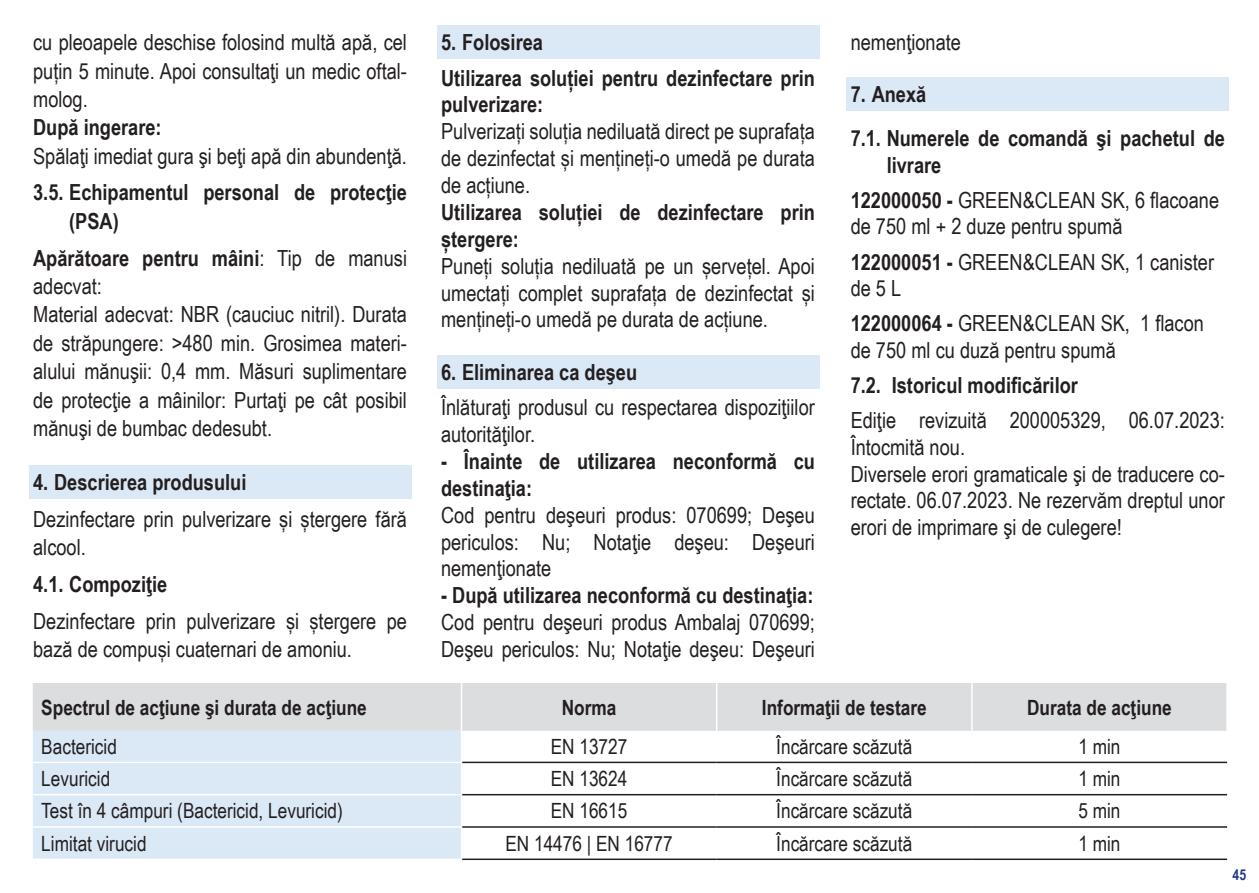
<style>
.page{position:relative;width:1259px;height:893px;background:#fff}
.page>*{position:absolute;margin:0;border:0;box-sizing:border-box;transform-origin:0 0}
.text{font:22.2px/28.5px "Arial Narrow";color:#231f20;text-align:justify}
.text-2{font:700 22.2px/28.5px "Arial Narrow";color:#231f20}
.text_fett2{font:22.2px/26.7px "Arial Narrow";color:#231f20}
.text_fett2-2{font:700 22.2px/27px "Arial Narrow";color:#231f20}
.text-3{font:21px "Arial Narrow";color:#231f20}
.text-4{font:700 21px "Arial Narrow";color:#231f20}
.t1{font:700 15px "Arial Narrow";color:#1b388c}
.s1{font-weight:400}
.s2{font-weight:700}
</style>
<div class="page">
<div style="left:29px;top:465px;width:382px;height:34px;background:#dbe8f5"></div>
<div style="left:437px;top:26px;width:382px;height:33px;background:#dbe8f5"></div>
<div style="left:437px;top:355px;width:382px;height:34px;background:#dbe8f5"></div>
<div style="left:33px;top:683px;width:1193px;height:48px;background:#dcdddf"></div>
<div style="left:33px;top:731px;width:428px;height:127px;background:#dbe8f5"></div>
<hr style="left:33px;top:762px;width:429px;height:1px;background:#fff">
<hr style="left:33px;top:794px;width:429px;height:1px;background:#fff">
<hr style="left:33px;top:826px;width:429px;height:2px;background:#fff">
<hr style="left:462px;top:762px;width:254px;height:1px;background:#231f20">
<hr style="left:716px;top:762px;width:256px;height:1px;background:#231f20">
<hr style="left:972px;top:762px;width:255px;height:1px;background:#231f20">
<hr style="left:462px;top:794px;width:254px;height:1px;background:#231f20">
<hr style="left:716px;top:794px;width:256px;height:1px;background:#231f20">
<hr style="left:972px;top:794px;width:255px;height:1px;background:#231f20">
<hr style="left:462px;top:826px;width:254px;height:2px;background:#231f20">
<hr style="left:716px;top:826px;width:256px;height:2px;background:#231f20">
<hr style="left:972px;top:826px;width:255px;height:2px;background:#231f20">
<hr style="left:462px;top:858px;width:254px;height:2px;background:#231f20">
<hr style="left:716px;top:858px;width:256px;height:2px;background:#231f20">
<hr style="left:972px;top:858px;width:255px;height:2px;background:#231f20">
<hr style="left:461px;top:683px;width:1px;height:48px;background:#fff">
<hr style="left:716px;top:683px;width:1px;height:48px;background:#fff">
<hr style="left:971px;top:683px;width:1px;height:48px;background:#fff">
<div style="left:846px;top:78px;width:383px;height:33px;background:#dbe8f5"></div>
<p class="text" style="left:33px;top:27px;width:375px">cu pleoapele deschise folosind multă apă, cel puțin 5 minute. Apoi consultaţi un medic oftal&shy;molog.</p>
<p class="text_fett2-2" style="left:33px;top:113px;width:130px">După ingerare:</p>
<p class="text" style="left:33px;top:141px;width:375px">Spălaţi imediat gura şi beţi apă din abundenţă.</p>
<p class="text-2" style="left:69px;top:177px;width:339px;text-indent:-36px">3.5. Echipamentul personal de protecţie (PSA)</p>
<p class="text-2" style="left:33px;top:243px;width:375px">Apărătoare pentru mâini<span class="s1">: Tip de manusi adecvat:</span></p>
<p class="text" style="left:33px;top:300px;width:375px">Material adecvat: NBR (cauciuc nitril). Durata de străpungere: &gt;480 min. Grosimea materi&shy;alului mănuşii: 0,4 mm. Măsuri suplimentare de protecţie a mâinilor: Purtaţi pe cât posibil mănuşi de bumbac dedesubt.</p>
<p class="text-2" style="left:33px;top:467px;width:215px">4. Descrierea produsului</p>
<p class="text" style="left:33px;top:504px;width:375px">Dezinfectare prin pulverizare și ștergere fără alcool.</p>
<p class="text-2" style="left:33px;top:569px;width:136px">4.1. Compoziţie</p>
<p class="text" style="left:33px;top:606px;width:375px">Dezinfectare prin pulverizare și ștergere pe bază de compuși cuaternari de amoniu.</p>
<p class="text-2" style="left:441px;top:27px;width:103px">5. Folosirea</p>
<p class="text-2" style="left:441px;top:63px;width:375px;line-height:27px">Utilizarea soluției pentru dezinfectare prin pulverizare:</p>
<p class="text" style="left:441px;top:117px;width:375px;line-height:27px">Pulverizați soluția nediluată direct pe suprafața de dezinfectat și mențineți-o umedă pe durata de acțiune.</p>
<p class="text-2" style="left:441px;top:198px;width:375px;line-height:27px">Utilizarea soluției de dezinfectare prin ștergere:</p>
<p class="text" style="left:441px;top:252px;width:375px;line-height:27px">Puneți soluția nediluată pe un șervețel. Apoi umectați complet suprafața de dezinfectat și mențineți-o umedă pe durata de acțiune.</p>
<p class="text-2" style="left:441px;top:357px;width:198px">6. Eliminarea ca deşeu</p>
<p class="text" style="left:441px;top:393px;width:375px;line-height:27px">Înlăturaţi produsul cu respectarea dispoziţiilor autorităţilor.</p>
<p class="text_fett2-2" style="left:441px;top:447px;width:375px">- Înainte de utilizarea neconformă cu destinaţia:</p>
<p class="text" style="left:441px;top:501px;width:375px;line-height:27px">Cod pentru deşeuri produs: 070699; Deşeu periculos: Nu; Notaţie deşeu: Deşeuri nemenţionate</p>
<p class="text_fett2-2" style="left:441px;top:581px;width:374px">- După utilizarea neconformă cu destinaţia:</p>
<p class="text" style="left:441px;top:608px;width:375px;line-height:27px">Cod pentru deşeuri produs Ambalaj 070699;<br>Deşeu periculos: Nu; Notaţie deşeu: Deşeuri</p>
<p class="text" style="left:850px;top:27px;width:112px">nemenţionate</p>
<p class="text-2" style="left:850px;top:79px;width:77px">7. Anexă</p>
<p class="text-2" style="left:886px;top:124px;width:340px;line-height:26.7px;text-indent:-36px">7.1. Numerele de comandă şi pachetul de livrare</p>
<p class="text_fett2" style="left:850px;top:186px;width:370px"><span class="s2">122000050 -</span> GREEN&amp;CLEAN SK, 6 flacoane de 750 ml + 2 duze pentru spumă</p>
<p class="text_fett2" style="left:850px;top:248px;width:365px"><span class="s2">122000051 -</span> GREEN&amp;CLEAN SK, 1 canister de 5 L</p>
<p class="text_fett2" style="left:850px;top:309px;width:355px"><span class="s2">122000064 -</span> GREEN&amp;CLEAN SK, 1 flacon de 750 ml cu duză pentru spumă</p>
<p class="text-2" style="left:850px;top:370px;width:229px">7.2. Istoricul modificărilor</p>
<p class="text" style="left:850px;top:406px;width:376px;line-height:26.7px">Ediţie revizuită 200005329, 06.07.2023:<br>Întocmită nou.</p>
<p class="text" style="left:850px;top:460px;width:376px;line-height:26.7px">Diversele erori gramaticale şi de traducere co&shy;rectate. 06.07.2023. Ne rezervăm dreptul unor erori de imprimare şi de culegere!</p>
<p class="text-4" style="left:41px;top:691px;width:327px">Spectrul de acţiune şi durata de acţiune</p>
<p class="text-4" style="left:562px;top:691px;width:56px">Norma</p>
<p class="text-4" style="left:762px;top:691px;width:166px">Informaţii de testare</p>
<p class="text-4" style="left:1027px;top:691px;width:146px">Durata de acţiune</p>
<p class="text-3" style="left:41px;top:731px;width:77px">Bactericid</p>
<p class="text-3" style="left:551px;top:731px;width:78px">EN 13727</p>
<p class="text-3" style="left:776px;top:731px;width:137px">Încărcare scăzută</p>
<p class="text-3" style="left:1078px;top:731px;width:44px">1 min</p>
<p class="text-3" style="left:41px;top:763px;width:70px">Levuricid</p>
<p class="text-3" style="left:551px;top:763px;width:78px">EN 13624</p>
<p class="text-3" style="left:776px;top:763px;width:137px">Încărcare scăzută</p>
<p class="text-3" style="left:1078px;top:763px;width:44px">1 min</p>
<p class="text-3" style="left:41px;top:796px;width:303px">Test în 4 câmpuri (Bactericid, Levuricid)</p>
<p class="text-3" style="left:551px;top:796px;width:78px">EN 16615</p>
<p class="text-3" style="left:776px;top:796px;width:137px">Încărcare scăzută</p>
<p class="text-3" style="left:1078px;top:796px;width:44px">5 min</p>
<p class="text-3" style="left:41px;top:828px;width:107px">Limitat virucid</p>
<p class="text-3" style="left:505px;top:828px;width:169px">EN 14476 | EN 16777</p>
<p class="text-3" style="left:776px;top:828px;width:137px">Încărcare scăzută</p>
<p class="text-3" style="left:1078px;top:828px;width:44px">1 min</p>
<p class="t1" style="left:1232px;top:864px;width:15px">45</p>
</div>
